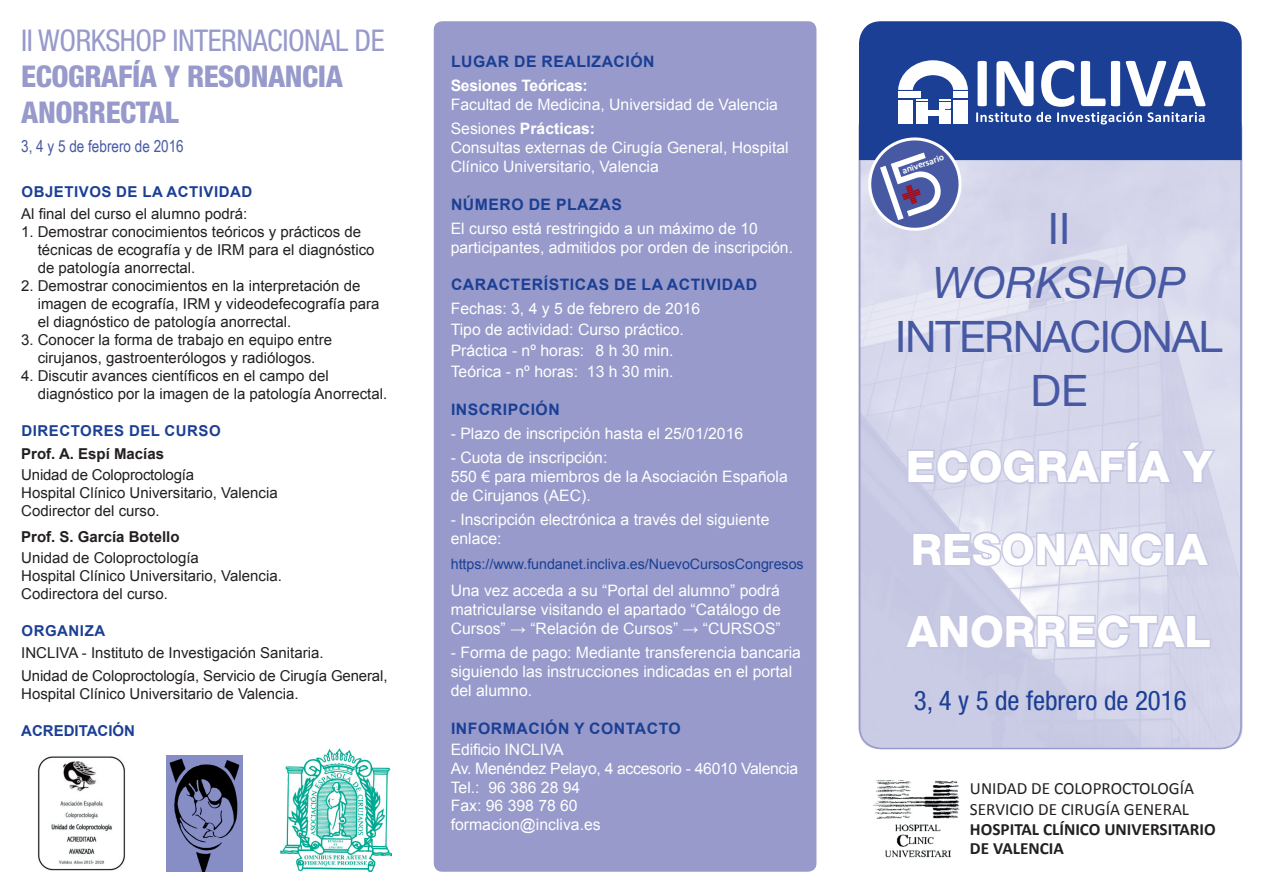
<style>
.page{position:relative;width:1263px;height:893px;background:#fff}
.page>*{position:absolute;margin:0;border:0;box-sizing:border-box;transform-origin:0 0}
.t1{font:800 43.5px/82.5px "Helvetica Neue LT Std";color:#fff;text-align:justify}
.t2{font:43.5px/54px "Helvetica Neue LT Std";letter-spacing:-.03em;color:#4859a4;text-align:center}
.t3{font:italic 43.5px "Helvetica Neue LT Std";color:#4859a4}
.t4{font:800 condensed 30px/36px "Helvetica Neue LT Std";letter-spacing:-.015em;color:#979aca}
.t5{font:condensed 30px "Helvetica Neue LT Std";letter-spacing:-.015em;color:#979aca}
.t6{font:condensed 27px "Helvetica Neue LT Std";color:#1b3f94}
.t7{font:17.25px/20.7px "Calibri";color:#231f20}
.t8{font:700 17.25px/18.6px "Calibri";color:#231f20}
.t9{font:16.5px "Arial Narrow";color:#4859a4}
.t10{font:15.75px/18.9px "Arial";color:#fff}
.t11{font:700 15.75px "Arial";letter-spacing:.035em;color:#1b3f94}
.t12{font:700 15.75px "Arial";letter-spacing:-.02em;color:#fff}
.t13{font:15px/18px "Arial";color:#231f20}
.t14{font:700 15px "Arial";letter-spacing:.035em;color:#1b3f94}
.t15{font:700 15px "Arial";color:#231f20}
.t16{font:700 15px "Arial";color:#1b3f94}
.t17{font:14.25px "Arial";color:#1b3f94}
.t18{font:700 9.45px "Calibri";color:#fff}
.s1{font-weight:700}
</style>
<div class="page">
<svg style="left:859px;top:160px;width:383px;height:589px;background:#d4d5e9"></svg>
<svg style="left:906px;top:439px;width:311px;height:47px;background:#d0d1e7"></svg>
<svg style="left:910px;top:530px;width:254px;height:39px;background:#d4d5e9"></svg>
<div style="left:1164px;top:532px;width:11px;height:34px;border:3px solid #c5c6e1"></div>
<svg style="left:1172px;top:531px;width:40px;height:38px;background:#cccde5"></svg>
<svg style="left:903px;top:612px;width:310px;height:39px;background:#cdcee5"></svg>
<div style="left:434px;top:21px;width:382px;height:851px;background:#979aca;border-radius:9px"></div>
<img style="left:281px;top:748px;width:110px;height:124px">
<img style="left:167px;top:756px;width:75px;height:116px">
<img style="left:873px;top:780px;width:87px;height:77px">
<img style="left:38px;top:756px;width:87px;height:115px">
<div style="left:859px;top:21px;width:383px;height:139px;background:#1b3f94"></div>
<svg style="left:916px;top:100px;width:34px;height:23px"></svg>
<div style="left:898px;top:100px;width:15px;height:23px;background:#fff"></div>
<div style="left:953px;top:100px;width:15px;height:23px;background:#fff"></div>
<div style="left:898px;top:92px;width:23px;height:6px;background:#fff"></div>
<div style="left:953px;top:92px;width:15px;height:6px;background:#fff"></div>
<svg style="left:898px;top:60px;width:70px;height:30px"></svg>
<svg style="left:976px;top:60px;width:229px;height:65px"></svg>
<svg style="left:862px;top:132px;width:105px;height:105px;background:#848ec0"></svg>
<h2 class="t5" style="left:21px;top:23px;width:365px">II WORKSHOP INTERNACIONAL DE</h2>
<h2 class="t4" style="left:21px;top:58px;width:323px">ECOGRAFÍA Y RESONANCIA<br>ANORRECTAL</h2>
<p class="t9" style="left:21px;top:134px;width:164px">3, 4 y 5 de febrero de 2016</p>
<p class="t14" style="left:22px;top:181px;width:232px">OBJETIVOS DE LA ACTIVIDAD</p>
<p class="t13" style="left:21px;top:205px;width:227px">Al final del curso el alumno podrá:</p>
<p class="t13" style="left:38px;top:223px;width:338px;text-indent:-16px">1. Demostrar conocimientos teóricos y prácticos de técnicas de ecografía y de IRM para el diagnóstico de patología anorrectal.</p>
<p class="t13" style="left:38px;top:277px;width:343px;text-indent:-16px">2. Demostrar conocimientos en la interpretación de imagen de ecografía, IRM y videodefecografía para el diagnóstico de patología anorrectal.</p>
<p class="t13" style="left:21px;top:331px;width:312px;text-align:center">3. Conocer la forma de trabajo en equipo entre cirujanos, gastroenterólogos y radiólogos.</p>
<p class="t13" style="left:38px;top:367px;width:351px;text-indent:-16px">4. Discutir avances científicos en el campo del diagnóstico por la imagen de la patología Anorrectal.</p>
<p class="t14" style="left:22px;top:420px;width:201px">DIRECTORES DEL CURSO</p>
<p class="t15" style="left:21px;top:443px;width:144px">Prof. A. Espí Macías</p>
<p class="t13" style="left:21px;top:465px;width:258px">Unidad de Coloproctología<br>Hospital Clínico Universitario, Valencia<br>Codirector del curso.</p>
<p class="t15" style="left:21px;top:526px;width:160px">Prof. S. García Botello</p>
<p class="t13" style="left:21px;top:549px;width:262px">Unidad de Coloproctología<br>Hospital Clínico Universitario, Valencia.<br>Codirectora del curso.</p>
<p class="t14" style="left:22px;top:620px;width:85px">ORGANIZA</p>
<p class="t13" style="left:21px;top:642px;width:368px;line-height:22.5px">INCLIVA - Instituto de Investigación Sanitaria.<br>Unidad de Coloproctología, Servicio de Cirugía General,</p>
<p class="t13" style="left:21px;top:685px;width:279px">Hospital Clínico Universitario de Valencia.</p>
<p class="t16" style="left:21px;top:720px;width:115px">ACREDITACIÓN</p>
<p class="t11" style="left:451px;top:50px;width:205px">LUGAR DE REALIZACIÓN</p>
<p class="t12" style="left:451px;top:74px;width:139px">Sesiones Teóricas:</p>
<p class="t10" style="left:451px;top:92px;width:329px;line-height:24px">Facultad de Medicina, Universidad de Valencia<br>Sesiones <span class="s1">Prácticas:</span></p>
<p class="t10" style="left:451px;top:138px;width:339px">Consultas externas de Cirugía General, Hospital<br>Clínico Universitario, Valencia</p>
<p class="t11" style="left:451px;top:193px;width:172px">NÚMERO DE PLAZAS</p>
<p class="t10" style="left:451px;top:219px;width:344px">El curso está restringido a un máximo de 10 participantes, admitidos por orden de inscripción.</p>
<p class="t11" style="left:451px;top:274px;width:307px">CARACTERÍSTICAS DE LA ACTIVIDAD</p>
<p class="t10" style="left:451px;top:298px;width:251px;line-height:21px">Fechas: 3, 4 y 5 de febrero de 2016<br>Tipo de actividad: Curso práctico.<br>Práctica - nº horas: 8 h 30 min.<br>Teórica - nº horas: 13 h 30 min.</p>
<p class="t11" style="left:451px;top:398px;width:110px">INSCRIPCIÓN</p>
<p class="t10" style="left:451px;top:424px;width:294px">- Plazo de inscripción hasta el 25/01/2016</p>
<p class="t10" style="left:451px;top:448px;width:339px">- Cuota de inscripción:<br>550 € para miembros de la Asociación Española de Cirujanos (AEC).</p>
<p class="t10" style="left:451px;top:510px;width:320px">- Inscripción electrónica a través del siguiente enlace:</p>
<p class="t17" style="left:451px;top:554px;width:354px">https://www.fundanet.incliva.es/NuevoCursosCongresos</p>
<p class="t10" style="left:451px;top:581px;width:332px;text-align:justify">Una vez acceda a su “Portal del alumno” podrá matricularse visitando el apartado “Catálogo de Cursos” → “Relación de Cursos” <span class="s1">→</span> “CURSOS”</p>
<p class="t10" style="left:451px;top:643px;width:352px">- Forma de pago: Mediante transferencia bancaria siguiendo las instrucciones indicadas en el portal del alumno.</p>
<p class="t11" style="left:451px;top:717px;width:231px">INFORMACIÓN Y CONTACTO</p>
<p class="t10" style="left:451px;top:740px;width:349px">Edificio INCLIVA<br>Av. Menéndez Pelayo, 4 accesorio - 46010 Valencia<br>Tel.: 96 386 28 94<br>Fax: 96 398 78 60<br>formacion@incliva.es</p>
<p class="t18" style="left:900px;top:165px;width:45px;rotate:-19deg">aniversario</p>
<h1 class="t2" style="left:1048px;top:201px;width:24px">II</h1>
<h1 class="t3" style="left:932px;top:256px;width:254px">WORKSHOP</h1>
<h1 class="t2" style="left:895px;top:309px;width:329px">INTERNACIONAL<br>DE</h1>
<h1 class="t1" style="left:906px;top:425px;width:308px">ECOGRAFÍA Y RESONANCIA ANORRECTAL</h1>
<h3 class="t6" style="left:914px;top:685px;width:274px">3, 4 y 5 de febrero de 2016</h3>
<p class="t7" style="left:970px;top:778px;width:225px">UNIDAD DE COLOPROCTOLOGÍA<br>SERVICIO DE CIRUGÍA GENERAL</p>
<p class="t8" style="left:970px;top:820px;width:247px">HOSPITAL CLÍNICO UNIVERSITARIO<br>DE VALENCIA</p>
</div>
